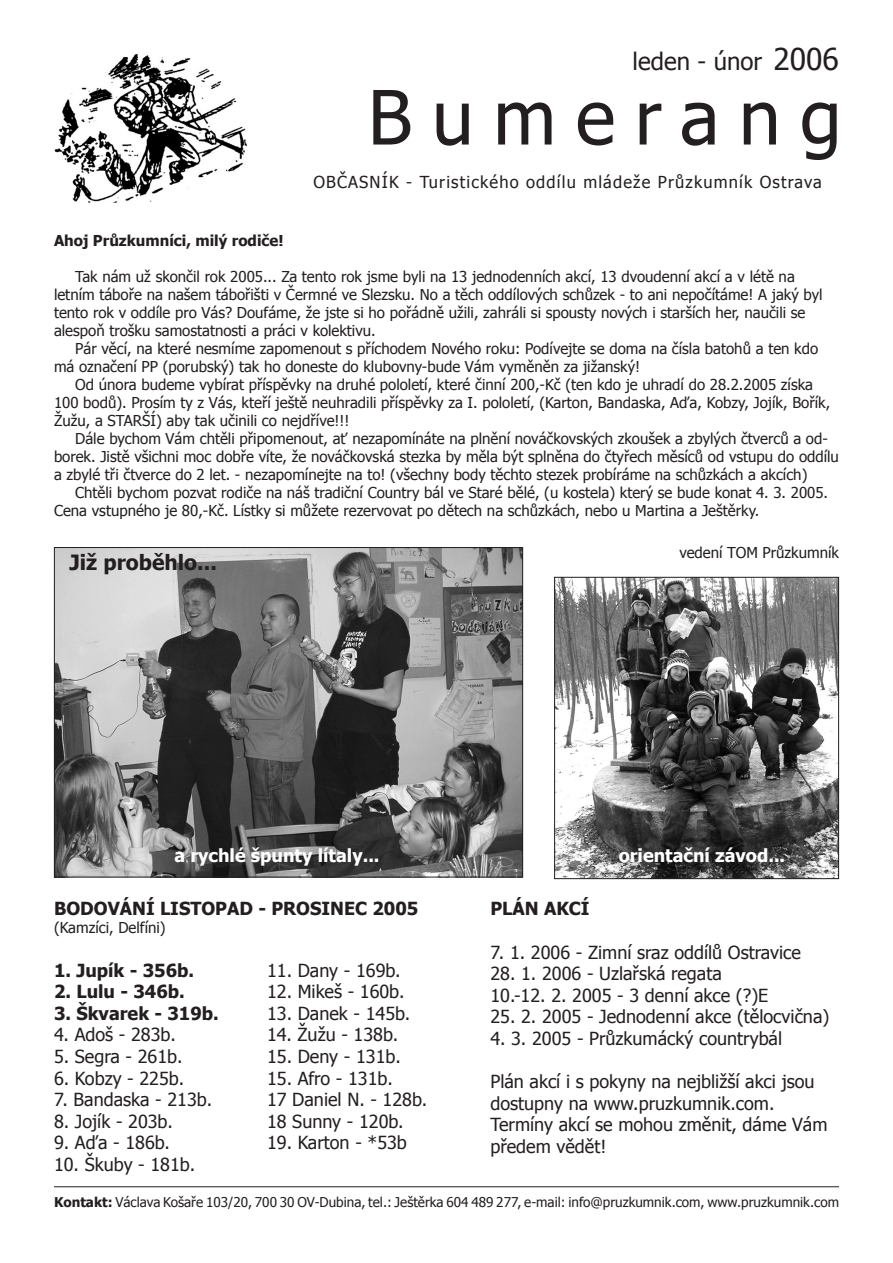
<style>
.page{position:relative;width:893px;height:1263px;background:#fff}
.page>*{position:absolute;margin:0;border:0;box-sizing:border-box;transform-origin:0 0}
.t1{font:75px "Tahoma";letter-spacing:.26em;color:#231f20}
.t2{font:24px "Tahoma";color:#231f20}
.t3{font:700 21px "Tahoma";color:#231f20}
.t4{font:18px/21.6px "Tahoma";color:#231f20}
.t5{font:700 18px "Tahoma";color:#231f20}
.t6{font:700 18px "Tahoma";color:#fff}
.t7{font:16.5px "Tahoma";letter-spacing:.07em;color:#231f20}
.t8{font:15px/18px "Tahoma";color:#231f20}
.t9{font:700 15px "Tahoma";color:#231f20}
.t10{font:13.5px "Tahoma";color:#231f20}
.s1{font-size:30px}
.s2{font-weight:700}
</style>
<div class="page">
<img style="left:54px;top:54px;width:194px;height:149px">
<hr style="left:54px;top:1186px;width:785px;height:1px;background:#231f20">
<img style="left:56px;top:549px;width:465px;height:326px">
<div style="left:54px;top:547px;width:469px;height:330px;border:1px solid #231f20"></div>
<img style="left:556px;top:579px;width:281px;height:298px">
<div style="left:554px;top:577px;width:285px;height:302px;border:1px solid #231f20"></div>
<p class="t2" style="left:633px;top:45px;width:208px">leden - únor <span class="s1">2006</span></p>
<p class="t1" style="left:368px;top:67px;width:475px">Bumerang</p>
<p class="t7" style="left:313px;top:171px;width:510px">OBČASNÍK - Turistického oddílu mládeže Průzkumník Ostrava</p>
<p class="t9" style="left:54px;top:230px;width:231px">Ahoj Průzkumníci, milý rodiče!</p>
<p class="t8" style="left:54px;top:267px;width:770px;text-indent:21px">Tak nám už skončil rok 2005... Za tento rok jsme byli na 13 jednodenních akcí, 13 dvoudenní akcí a v létě na letním táboře na našem tábořišti v Čermné ve Slezsku. No a těch oddílových schůzek - to ani nepočítáme! A jaký byl tento rok v oddíle pro Vás? Doufáme, že jste si ho pořádně užili, zahráli si spousty nových i starších her, naučili se alespoň trošku samostatnosti a práci v kolektivu.</p>
<p class="t8" style="left:54px;top:339px;width:766px;text-indent:21px">Pár věcí, na které nesmíme zapomenout s příchodem Nového roku: Podívejte se doma na čísla batohů a ten kdo má označení PP (porubský) tak ho doneste do klubovny-bude Vám vyměněn za jižanský!</p>
<p class="t8" style="left:54px;top:375px;width:778px;text-indent:21px">Od února budeme vybírat příspěvky na druhé pololetí, které činní 200,-Kč (ten kdo je uhradí do 28.2.2005 získa<br>100 bodů). Prosím ty z Vás, kteří ještě neuhradili příspěvky za I. pololetí, (Karton, Bandaska, Aďa, Kobzy, Jojík, Bořík,<br>Žužu, a STARŠÍ) aby tak učinili co nejdříve!!!</p>
<p class="t8" style="left:54px;top:429px;width:786px;text-indent:21px">Dále bychom Vám chtěli připomenout, ať nezapomínáte na plnění nováčkovských zkoušek a zbylých čtverců a od&shy;borek. Jistě všichni moc dobře víte, že nováčkovská stezka by měla být splněna do čtyřech měsíců od vstupu do oddílu a zbylé tři čtverce do 2 let. - nezapomínejte na to! (všechny body těchto stezek probíráme na schůzkách a akcích)</p>
<p class="t8" style="left:54px;top:483px;width:776px;text-indent:21px">Chtěli bychom pozvat rodiče na náš tradiční Country bál ve Staré bělé, (u kostela) který se bude konat 4. 3. 2005.<br>Cena vstupného je 80,-Kč. Lístky si můžete rezervovat po dětech na schůzkách, nebo u Martina a Ještěrky.</p>
<p class="t8" style="left:679px;top:543px;width:161px">vedení TOM Průzkumník</p>
<p class="t3" style="left:69px;top:548px;width:149px">Již proběhlo...</p>
<p class="t6" style="left:174px;top:843px;width:207px">a rychlé špunty lítaly...</p>
<p class="t6" style="left:619px;top:843px;width:168px">orientační závod...</p>
<p class="t5" style="left:54px;top:896px;width:366px">BODOVÁNÍ LISTOPAD - PROSINEC 2005</p>
<p class="t8" style="left:54px;top:918px;width:113px">(Kamzíci, Delfíni)</p>
<p class="t5" style="left:54px;top:957px;width:142px">1. Jupík - 356b.</p>
<p class="t4" style="left:267px;top:958px;width:135px">11. Dany - 169b.</p>
<p class="t5" style="left:54px;top:979px;width:132px">2. Lulu - 346b.</p>
<p class="t4" style="left:267px;top:980px;width:139px">12. Mikeš - 160b.</p>
<p class="t5" style="left:54px;top:1000px;width:166px">3. Škvarek - 319b.</p>
<p class="t4" style="left:267px;top:1001px;width:145px">13. Danek - 145b.</p>
<p class="t4" style="left:54px;top:1023px;width:123px">4. Adoš - 283b.</p>
<p class="t4" style="left:267px;top:1023px;width:133px">14. Žužu - 138b.</p>
<p class="t4" style="left:54px;top:1045px;width:130px">5. Segra - 261b.</p>
<p class="t4" style="left:267px;top:1045px;width:135px">15. Deny - 131b.</p>
<p class="t4" style="left:54px;top:1066px;width:132px">6. Kobzy - 225b.</p>
<p class="t4" style="left:267px;top:1066px;width:127px">15. Afro - 131b.</p>
<p class="t4" style="left:54px;top:1088px;width:160px">7. Bandaska - 213b.</p>
<p class="t4" style="left:267px;top:1088px;width:162px">17 Daniel N. - 128b.</p>
<p class="t4" style="left:54px;top:1109px;width:120px">8. Jojík - 203b.</p>
<p class="t4" style="left:267px;top:1109px;width:138px">18 Sunny - 120b.</p>
<p class="t4" style="left:54px;top:1131px;width:118px">9. Aďa - 186b.</p>
<p class="t4" style="left:267px;top:1131px;width:141px">19. Karton - *53b</p>
<p class="t4" style="left:54px;top:1153px;width:143px">10. Škuby - 181b.</p>
<p class="t5" style="left:490px;top:896px;width:101px">PLÁN AKCÍ</p>
<p class="t4" style="left:490px;top:940px;width:312px">7. 1. 2006 - Zimní sraz oddílů Ostravice</p>
<p class="t4" style="left:490px;top:962px;width:233px">28. 1. 2006 - Uzlařská regata</p>
<p class="t4" style="left:490px;top:983px;width:279px">10.-12. 2. 2005 - 3 denní akce (?)E</p>
<p class="t4" style="left:490px;top:1005px;width:340px">25. 2. 2005 - Jednodenní akce (tělocvična)</p>
<p class="t4" style="left:490px;top:1027px;width:293px">4. 3. 2005 - Průzkumácký countrybál</p>
<p class="t4" style="left:490px;top:1070px;width:326px">Plán akcí i s pokyny na nejbližší akci jsou dostupny na www.pruzkumnik.com.</p>
<p class="t4" style="left:490px;top:1113px;width:339px">Termíny akcí se mohou změnit, dáme Vám předem vědět!</p>
<p class="t10" style="left:54px;top:1193px;width:786px"><span class="s2">Kontakt:</span> Václava Košaře 103/20, 700 30 OV-Dubina, tel.: Ještěrka 604 489 277, e-mail: info@pruzkumnik.com, www.pruzkumnik.com</p>
</div>
